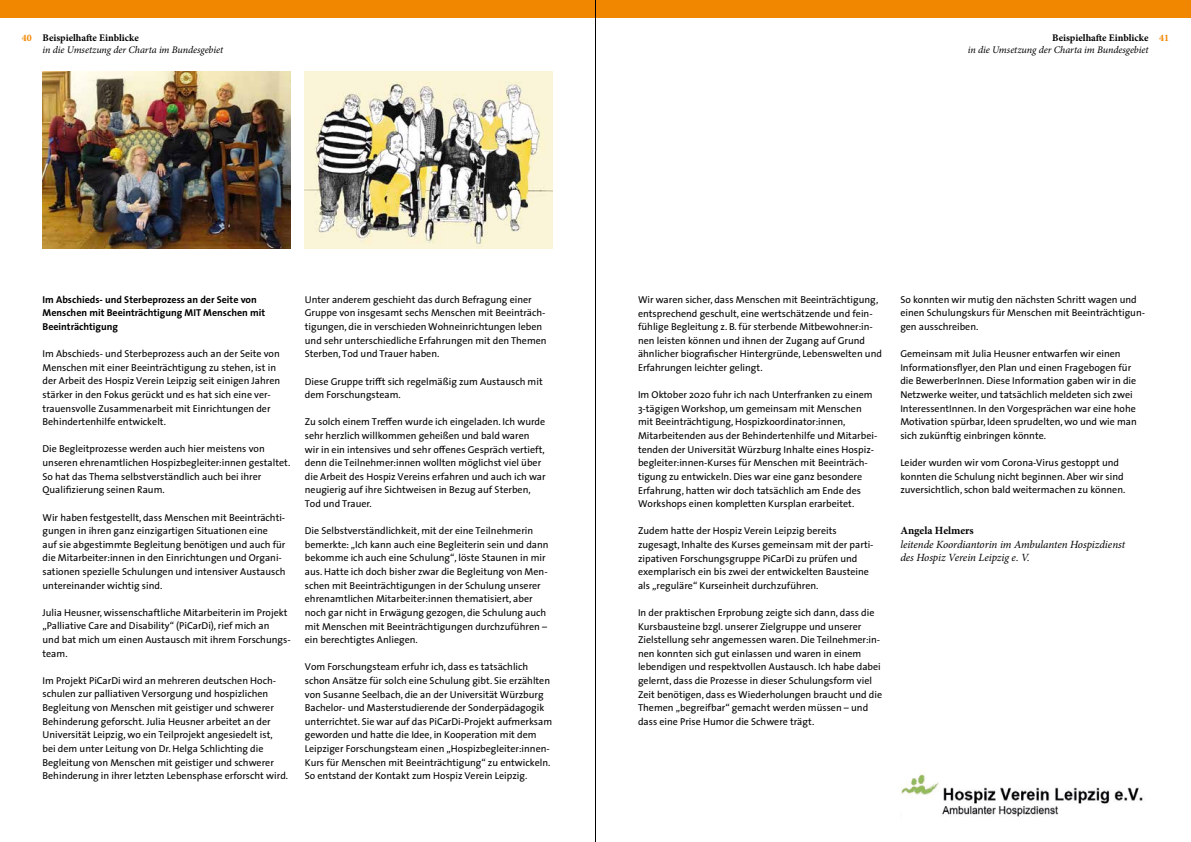
<style>
.page{position:relative;width:1191px;height:842px;background:#fff}
.page>*{position:absolute;margin:0;border:0;box-sizing:border-box;transform-origin:0 0}
.t1{font:italic 11px/13.6px "Minion Pro";letter-spacing:-.01em;color:#000}
.t2{font:700 11px "Minion Pro";letter-spacing:-.005em;color:#000}
.t3{font:italic 10.1px "Minion Pro";letter-spacing:-.005em;color:#000}
.t4{font:700 10.1px "Minion Pro";color:#000}
.t5{font:10px/13.6px "The Sans";color:#000}
.t6{font:700 10px/13.6px "The Sans";color:#000}
.t7{font:700 10px "Minion Pro";color:#f18700}
</style>
<div class="page">
<div style="left:0;top:0;width:595px;height:17px;background:#f18700"></div>
<div style="left:595px;top:0;width:596px;height:17px;background:#f18700"></div>
<hr style="left:595px;top:0;width:1px;height:842px;background:#000">
<img style="left:901px;top:774px;width:242px;height:43px">
<img style="left:305px;top:71px;width:248px;height:177px">
<img style="left:43px;top:71px;width:248px;height:177px">
<p class="t4" style="left:43px;top:31px;width:98px">Beispielhafte Einblicke</p>
<p class="t3" style="left:43px;top:43px;width:182px">in die Umsetzung der Charta im Bundesgebiet</p>
<p class="t4" style="left:1052px;top:31px;width:98px">Beispielhafte Einblicke</p>
<p class="t3" style="left:967px;top:43px;width:182px">in die Umsetzung der Charta im Bundesgebiet</p>
<p class="t7" style="left:22px;top:31px;width:11px">40</p>
<p class="t7" style="left:1159px;top:31px;width:11px">41</p>
<p class="t6" style="left:43px;top:292px;width:224px">Im Abschieds- und Sterbeprozess an der Seite von<br>Menschen mit Beeinträchtigung MIT Menschen mit<br>Beeinträchtigung</p>
<p class="t5" style="left:43px;top:347px;width:239px">Im Abschieds- und Sterbeprozess auch an der Seite von Menschen mit einer Beeinträchtigung zu stehen, ist in der Arbeit des Hospiz Verein Leipzig seit einigen Jahren stärker in den Fokus gerückt und es hat sich eine ver&shy;trauensvolle Zusammenarbeit mit Einrichtungen der Behindertenhilfe entwickelt.</p>
<p class="t5" style="left:43px;top:442px;width:249px">Die Begleitprozesse werden auch hier meistens von unseren ehrenamtlichen Hospizbegleiter:innen gestaltet.<br>So hat das Thema selbstverständlich auch bei ihrer Qualifizierung seinen Raum.</p>
<p class="t5" style="left:43px;top:510px;width:244px">Wir haben festgestellt, dass Menschen mit Beeinträchti&shy;gungen in ihren ganz einzigartigen Situationen eine<br>auf sie abgestimmte Begleitung benötigen und auch für die Mitarbeiter:innen in den Einrichtungen und Organi&shy;sationen spezielle Schulungen und intensiver Austausch untereinander wichtig sind.</p>
<p class="t5" style="left:43px;top:605px;width:250px">Julia Heusner, wissenschaftliche Mitarbeiterin im Projekt „Palliative Care and Disability“ (PiCarDi), rief mich an<br>und bat mich um einen Austausch mit ihrem Forschungs&shy;team.</p>
<p class="t5" style="left:43px;top:673px;width:247px">Im Projekt PiCarDi wird an mehreren deutschen Hoch&shy;schulen zur palliativen Versorgung und hospizlichen Begleitung von Menschen mit geistiger und schwerer Behinderung geforscht. Julia Heusner arbeitet an der Universität Leipzig, wo ein Teilprojekt angesiedelt ist, bei dem unter Leitung von Dr. Helga Schlichting die Begleitung von Menschen mit geistiger und schwerer Behinderung in ihrer letzten Lebensphase erforscht wird.</p>
<p class="t5" style="left:305px;top:292px;width:243px">Unter anderem geschieht das durch Befragung einer Gruppe von insgesamt sechs Menschen mit Beeinträch&shy;tigungen, die in verschieden Wohneinrichtungen leben und sehr unterschiedliche Erfahrungen mit den Themen Sterben, Tod und Trauer haben.</p>
<p class="t5" style="left:305px;top:374px;width:239px">Diese Gruppe trifft sich regelmäßig zum Austausch mit dem Forschungsteam.</p>
<p class="t5" style="left:305px;top:415px;width:242px">Zu solch einem Treffen wurde ich eingeladen. Ich wurde sehr herzlich willkommen geheißen und bald waren wir in ein intensives und sehr offenes Gespräch vertieft, denn die Teilnehmer:innen wollten möglichst viel über die Arbeit des Hospiz Vereins erfahren und auch ich war neugierig auf ihre Sichtweisen in Bezug auf Sterben, Tod und Trauer.</p>
<p class="t5" style="left:305px;top:524px;width:245px">Die Selbstverständlichkeit, mit der eine Teilnehmerin bemerkte: „Ich kann auch eine Begleiterin sein und dann bekomme ich auch eine Schulung“, löste Staunen in mir aus. Hatte ich doch bisher zwar die Begleitung von Men&shy;schen mit Beeinträchtigungen in der Schulung unserer ehrenamtlichen Mitarbeiter:innen thematisiert, aber noch gar nicht in Erwägung gezogen, die Schulung auch mit Menschen mit Beeinträchtigungen durchzuführen – ein berechtigtes Anliegen.</p>
<p class="t5" style="left:305px;top:660px;width:249px">Vom Forschungsteam erfuhr ich, dass es tatsächlich schon Ansätze für solch eine Schulung gibt. Sie erzählten von Susanne Seelbach, die an der Universität Würzburg Bachelor- und Masterstudierende der Sonderpädagogik unterrichtet. Sie war auf das PiCarDi-Projekt aufmerksam geworden und hatte die Idee, in Kooperation mit dem Leipziger Forschungsteam einen „Hospizbegleiter:innen-Kurs für Menschen mit Beeinträchtigung“ zu entwickeln.<br>So entstand der Kontakt zum Hospiz Verein Leipzig.</p>
<p class="t5" style="left:638px;top:292px;width:245px">Wir waren sicher, dass Menschen mit Beeinträchtigung, entsprechend geschult, eine wertschätzende und fein&shy;fühlige Begleitung z. B. für sterbende Mitbewohner:in&shy;nen leisten können und ihnen der Zugang auf Grund ähnlicher biografischer Hintergründe, Lebenswelten und Erfahrungen leichter gelingt.</p>
<p class="t5" style="left:638px;top:388px;width:241px">Im Oktober 2020 fuhr ich nach Unterfranken zu einem 3-tägigen Workshop, um gemeinsam mit Menschen mit Beeinträchtigung, Hospizkoordinator:innen, Mitarbeitenden aus der Behindertenhilfe und Mitarbei&shy;tenden der Universität Würzburg Inhalte eines Hospiz&shy;begleiter:innen-Kurses für Menschen mit Beeinträch&shy;tigung zu entwickeln. Dies war eine ganz besondere Erfahrung, hatten wir doch tatsächlich am Ende des Workshops einen kompletten Kursplan erarbeitet.</p>
<p class="t5" style="left:638px;top:524px;width:237px">Zudem hatte der Hospiz Verein Leipzig bereits zugesagt, Inhalte des Kurses gemeinsam mit der parti&shy;zipativen Forschungsgruppe PiCarDi zu prüfen und exemplarisch ein bis zwei der entwickelten Bausteine als „reguläre“ Kurseinheit durchzuführen.</p>
<p class="t5" style="left:638px;top:605px;width:245px">In der praktischen Erprobung zeigte sich dann, dass die Kursbausteine bzgl. unserer Zielgruppe und unserer Zielstellung sehr angemessen waren. Die Teilnehmer:in&shy;nen konnten sich gut einlassen und waren in einem lebendigen und respektvollen Austausch. Ich habe dabei gelernt, dass die Prozesse in dieser Schulungsform viel Zeit benötigen, dass es Wiederholungen braucht und die Themen „begreifbar“ gemacht werden müssen – und dass eine Prise Humor die Schwere trägt.</p>
<p class="t5" style="left:900px;top:292px;width:246px">So konnten wir mutig den nächsten Schritt wagen und einen Schulungskurs für Menschen mit Beeinträchtigun&shy;gen ausschreiben.</p>
<p class="t5" style="left:900px;top:347px;width:238px">Gemeinsam mit Julia Heusner entwarfen wir einen Informationsflyer, den Plan und einen Fragebogen für die BewerberInnen. Diese Information gaben wir in die Netzwerke weiter, und tatsächlich meldeten sich zwei InteressentInnen. In den Vorgesprächen war eine hohe Motivation spürbar, Ideen sprudelten, wo und wie man sich zukünftig einbringen könnte.</p>
<p class="t5" style="left:900px;top:456px;width:226px">Leider wurden wir vom Corona-Virus gestoppt und konnten die Schulung nicht beginnen. Aber wir sind zuversichtlich, schon bald weitermachen zu können.</p>
<p class="t2" style="left:900px;top:523px;width:75px">Angela Helmers</p>
<p class="t1" style="left:900px;top:537px;width:226px">leitende Koordiantorin im Ambulanten Hospizdienst des Hospiz Verein Leipzig e. V.</p>
</div>
